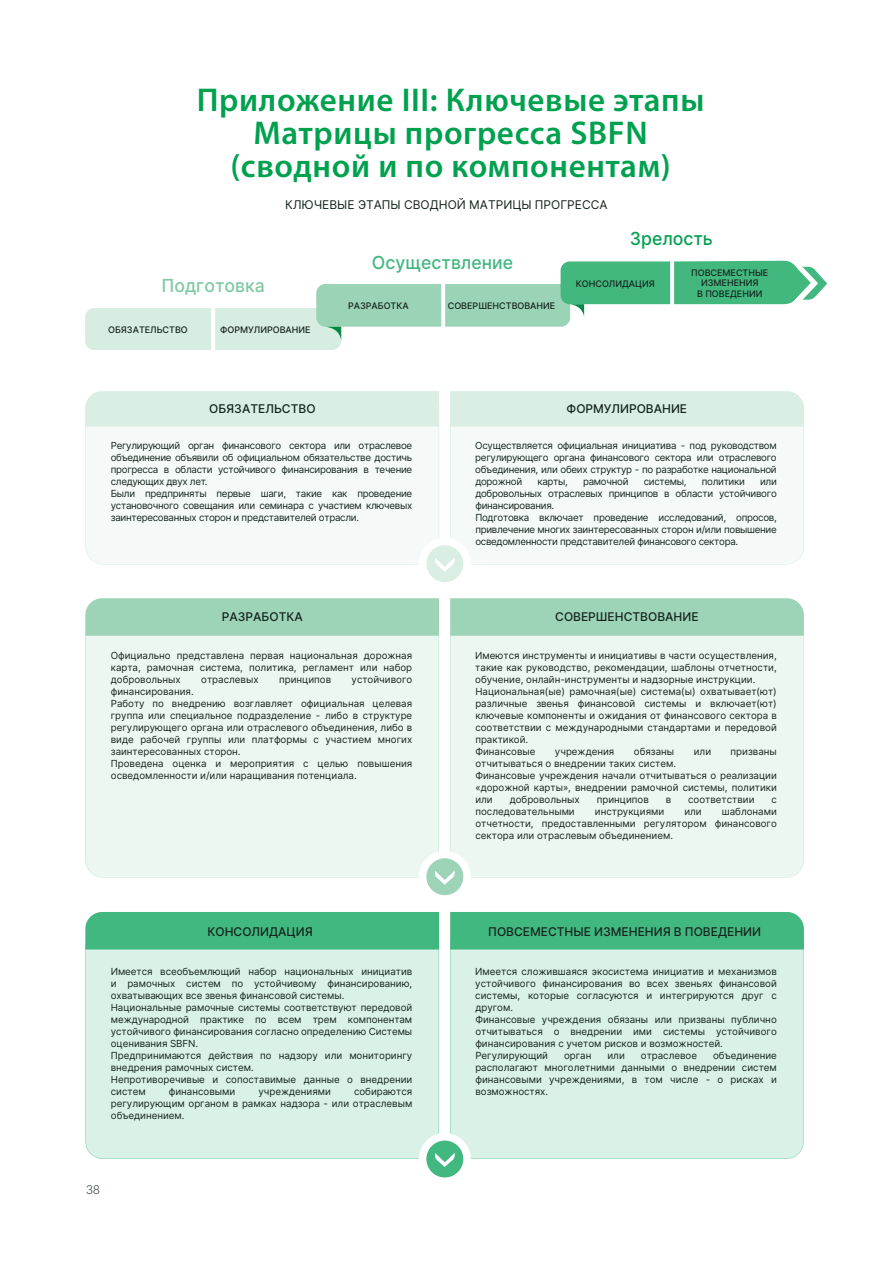
<style>
.page{position:relative;width:893px;height:1263px;background:#fff}
.page>*{position:absolute;margin:0;border:0;box-sizing:border-box;transform-origin:0 0}
.t1{font:600 33px/33px "Myriad Pro";letter-spacing:.02em;color:#00a14e;text-align:center}
.t2{font:18px "Inter";color:#41b880}
.t3{font:18px "Inter";color:#80c9a4}
.t4{font:18px "Inter";color:#01a051}
.t5{font:12px "Inter";color:#16251d}
.t6{font:9.75px/12px "Inter";color:#16251d;text-align:justify}
.t7{font:9.75px/12px "Inter";letter-spacing:-.03em;color:#16251d}
.t8{font:9px/10.5px "Inter";color:#16251d;text-align:center}
</style>
<div class="page">
<div style="left:85px;top:427px;width:354px;height:137px;background:#f5faf8"></div>
<div style="left:450px;top:427px;width:354px;height:137px;background:#f5faf8"></div>
<div style="left:85px;top:636px;width:354px;height:241px;background:#edf7f2"></div>
<div style="left:450px;top:636px;width:354px;height:241px;background:#edf7f2"></div>
<div style="left:85px;top:912px;width:354px;height:34px;background:#41b880"></div>
<div style="left:85px;top:946px;width:354px;height:213px;background:#d9f1e6"></div>
<div style="left:450px;top:912px;width:354px;height:29px;background:#41b880"></div>
<div style="left:85px;top:598px;width:354px;height:38px;background:#9dd4b7"></div>
<div style="left:450px;top:598px;width:354px;height:38px;background:#9dd4b7"></div>
<div style="left:85px;top:391px;width:354px;height:36px;background:#daeee4"></div>
<div style="left:450px;top:391px;width:354px;height:36px;background:#daeee4"></div>
<div style="left:450px;top:941px;width:354px;height:218px;background:#d9f1e6"></div>
<svg style="left:423px;top:541px;width:44px;height:45px"></svg>
<div style="left:419px;top:538px;width:52px;height:52px;border:8px solid #fff;border-radius:50%"></div>
<svg style="left:435px;top:557px;width:20px;height:15px"></svg>
<svg style="left:423px;top:854px;width:44px;height:45px"></svg>
<div style="left:419px;top:851px;width:52px;height:52px;border:8px solid #fff;border-radius:50%"></div>
<svg style="left:435px;top:870px;width:20px;height:15px"></svg>
<svg style="left:423px;top:1137px;width:44px;height:44px"></svg>
<div style="left:419px;top:1133px;width:52px;height:52px;border:8px solid #fff;border-radius:50%"></div>
<svg style="left:435px;top:1153px;width:20px;height:14px"></svg>
<svg style="left:85px;top:260px;width:742px;height:90px"></svg>
<h1 class="t1" style="left:197px;top:82px;width:509px">Приложение III: Ключевые этапы<br>Матрицы прогресса SBFN (сводной и по компонентам)</h1>
<p class="t5" style="left:285px;top:196px;width:324px">КЛЮЧЕВЫЕ ЭТАПЫ СВОДНОЙ МАТРИЦЫ ПРОГРЕССА</p>
<h2 class="t3" style="left:161px;top:272px;width:105px">Подготовка</h2>
<p class="t8" style="left:108px;top:324px;width:81px">ОБЯЗАТЕЛЬСТВО</p>
<p class="t8" style="left:220px;top:324px;width:92px">ФОРМУЛИРОВАНИЕ</p>
<h2 class="t2" style="left:372px;top:250px;width:143px">Осуществление</h2>
<p class="t8" style="left:348px;top:300px;width:62px">РАЗРАБОТКА</p>
<p class="t8" style="left:448px;top:300px;width:109px">СОВЕРШЕНСТВОВАНИЕ</p>
<h2 class="t4" style="left:630px;top:226px;width:85px">Зрелость</h2>
<p class="t8" style="left:576px;top:278px;width:80px">КОНСОЛИДАЦИЯ</p>
<p class="t8" style="left:691px;top:267px;width:79px">ПОВСЕМЕСТНЫЕ<br>ИЗМЕНЕНИЯ<br>B ПОВЕДЕНИИ</p>
<p class="t5" style="left:209px;top:400px;width:108px">ОБЯЗАТЕЛЬСТВО</p>
<p class="t5" style="left:567px;top:400px;width:122px">ФОРМУЛИРОВАНИЕ</p>
<p class="t7" style="left:111px;top:439px;width:303px">Регулирующий орган финансового сектора или отраслевое объединение объявили об официальном обязательстве достичь прогресса в области устойчивого финансирования в течение следующих двух лет.<br>Были предприняты первые шаги, такие как проведение установочного совещания или семинара с участием ключевых заинтересованных сторон и представителей отрасли.</p>
<p class="t6" style="left:475px;top:439px;width:303px">Осуществляется официальная инициатива - под руководством регулирующего органа финансового сектора или отраслевого объединения, или обеих структур - по разработке национальной дорожной</p>
<p class="t6" style="left:537px;top:475px;width:32px">карты,</p>
<p class="t7" style="left:583px;top:475px;width:47px">рамочной</p>
<p class="t7" style="left:644px;top:475px;width:44px">системы,</p>
<p class="t7" style="left:702px;top:475px;width:45px">политики</p>
<p class="t7" style="left:475px;top:475px;width:303px;text-indent:285px">или добровольных отраслевых принципов в области устойчивого финансирования.<br>Подготовка включает проведение исследований, опросов, привлечение многих заинтересованных сторон и/или повышение осведомленности представителей финансового сектора.</p>
<p class="t5" style="left:222px;top:608px;width:82px">РАЗРАБОТКА</p>
<p class="t5" style="left:555px;top:608px;width:145px">СОВЕРШЕНСТВОВАНИЕ</p>
<p class="t6" style="left:111px;top:649px;width:303px">Официально представлена первая национальная дорожная карта, рамочная система, политика, регламент или набор добровольных</p>
<p class="t6" style="left:201px;top:673px;width:59px">отраслевых</p>
<p class="t6" style="left:279px;top:673px;width:54px">принципов</p>
<p class="t6" style="left:352px;top:673px;width:62px">устойчивого</p>
<p class="t6" style="left:111px;top:685px;width:303px;text-align:left">финансирования.<br>Работу по внедрению возглавляет официальная целевая группа или специальное подразделение - либо в структуре регулирующего органа или отраслевого объединения, либо в виде рабочей группы или платформы с участием многих заинтересованных сторон.<br>Проведена оценка и мероприятия с целью повышения осведомленности и/или наращивания потенциала.</p>
<p class="t6" style="left:475px;top:649px;width:303px;text-align:left">Имеются инструменты и инициативы в части осуществления, такие как руководство, рекомендации, шаблоны отчетности, обучение, онлайн-инструменты и надзорные инструкции.<br>Национальная(ые) рамочная(ые) система(ы) охватывает(ют) различные звенья финансовой системы и включает(ют) ключевые компоненты и ожидания от финансового сектора в соответствии с международными стандартами и передовой практикой.<br>Финансовые</p>
<p class="t6" style="left:555px;top:745px;width:61px">учреждения</p>
<p class="t6" style="left:634px;top:745px;width:42px">обязаны</p>
<p class="t6" style="left:694px;top:745px;width:19px">или</p>
<p class="t6" style="left:731px;top:745px;width:48px">призваны</p>
<p class="t6" style="left:475px;top:757px;width:303px;text-align:left">отчитываться о внедрении таких систем.<br>Финансовые учреждения начали отчитываться о реализации «дорожной карты», внедрении рамочной системы, политики или</p>
<p class="t6" style="left:510px;top:793px;width:72px">добровольных</p>
<p class="t6" style="left:597px;top:793px;width:54px">принципов</p>
<p class="t6" style="left:666px;top:793px;width:7px">в</p>
<p class="t6" style="left:688px;top:793px;width:68px">соответствии</p>
<p class="t6" style="left:771px;top:793px;width:7px">с</p>
<p class="t6" style="left:475px;top:805px;width:101px">последовательными</p>
<p class="t6" style="left:595px;top:805px;width:71px">инструкциями</p>
<p class="t6" style="left:684px;top:805px;width:19px">или</p>
<p class="t6" style="left:475px;top:805px;width:303px;text-indent:246px">шаблонами отчетности, предоставленными регулятором финансового сектора или отраслевым объединением.</p>
<p class="t5" style="left:208px;top:923px;width:107px">КОНСОЛИДАЦИЯ</p>
<p class="t5" style="left:488px;top:923px;width:274px">ПОВСЕМЕСТНЫЕ ИЗМЕНЕНИЯ B ПОВЕДЕНИИ</p>
<p class="t6" style="left:111px;top:965px;width:303px;text-align:left">Имеется всеобъемлющий набор национальных инициатив и рамочных систем по устойчивому финансированию, охватывающих все звенья финансовой системы.<br>Национальные рамочные системы соответствуют передовой международной практике по всем трем компонентам устойчивого финансирования согласно определению Системы оценивания SBFN.<br>Предпринимаются действия по надзору или мониторингу внедрения рамочных систем.<br>Непротиворечивые и сопоставимые данные о внедрении систем</p>
<p class="t6" style="left:111px;top:1085px;width:303px;text-indent:243px">собираются регулирующим органом в рамках надзора - или отраслевым объединением.</p>
<p class="t6" style="left:169px;top:1085px;width:68px">финансовыми</p>
<p class="t6" style="left:258px;top:1085px;width:74px">учреждениями</p>
<p class="t6" style="left:475px;top:965px;width:303px;text-align:left">Имеется сложившаяся экосистема инициатив и механизмов устойчивого финансирования во всех звеньях финансовой системы, которые согласуются и интегрируются друг с другом.<br>Финансовые учреждения обязаны или призваны публично отчитываться о внедрении ими системы устойчивого финансирования с учетом рисков и возможностей.<br>Регулирующий</p>
<p class="t6" style="left:475px;top:1049px;width:303px;text-indent:238px">объединение располагают многолетними данными о внедрении систем финансовыми учреждениями, в том числе - о рисках и возможностях.</p>
<p class="t6" style="left:564px;top:1049px;width:29px">орган</p>
<p class="t6" style="left:607px;top:1049px;width:19px">или</p>
<p class="t6" style="left:641px;top:1049px;width:58px">отраслевое</p>
<p class="t5" style="left:85px;top:1181px;width:16px">38</p>
</div>
